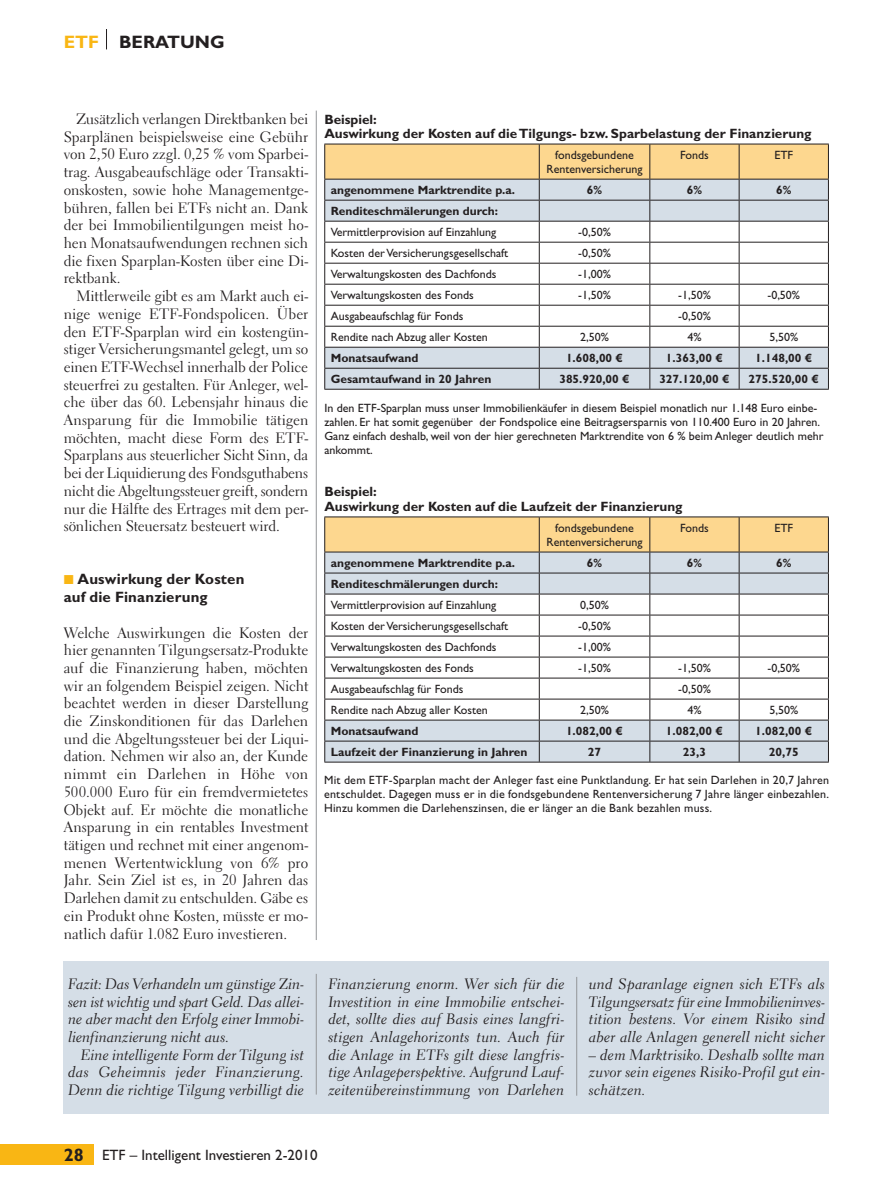
<style>
.page{position:relative;width:893px;height:1191px;background:#fff}
.page>*{position:absolute;margin:0;border:0;box-sizing:border-box;transform-origin:0 0}
.t1{font:700 18px "Gill Sans";color:#231f20}
.t2{font:15px/17.7px "Electra LT";letter-spacing:-.005em;color:#231f20;text-align:justify}
.t3{font:15px/17.7px "Electra LT Cursive";letter-spacing:.005em;color:#231f20;text-align:justify}
.t4{font:700 15px/17.7px "Gill Sans";letter-spacing:.01em;color:#231f20}
.t5{font:15px "Gill Sans";color:#231f20}
.t6{font:700 13.5px/14.1px "Gill Sans";color:#231f20}
.t7{font:12px/14.1px "Gill Sans";color:#231f20;text-align:center}
.t8{font:700 12px "Gill Sans";color:#231f20}
.s1{color:#f9b614}
.s2{font-family:"BB Sonderzeichen";font-weight:400;color:#f9b614}
.s3{font-weight:700;font-size:18px}
</style>
<div class="page">
<div style="left:64px;top:961px;width:765px;height:153px;background:#d5dee7"></div>
<hr style="left:576px;top:977px;width:1px;height:118px;background:#939598">
<hr style="left:316px;top:111px;width:1px;height:829px;background:#939598">
<hr style="left:316px;top:973px;width:1px;height:121px;background:#939598">
<svg style="left:324px;top:144px;width:505px;height:245px"></svg>
<hr style="left:324px;top:389px;width:505px;height:1px;background:#231f20">
<hr style="left:324px;top:516px;width:215px;height:1px;background:#231f20">
<hr style="left:539px;top:516px;width:111px;height:1px;background:#231f20">
<hr style="left:650px;top:516px;width:89px;height:1px;background:#231f20">
<hr style="left:739px;top:516px;width:90px;height:1px;background:#231f20">
<svg style="left:324px;top:517px;width:505px;height:244px"></svg>
<hr style="left:324px;top:761px;width:505px;height:1px;background:#231f20">
<div style="left:0;top:1144px;width:94px;height:20px;background:#f9b614"></div>
<svg style="left:106px;top:29px;width:1px;height:20px"></svg>
<p class="t1" style="left:64px;top:35px;width:162px"><span class="s1">ETF</span> BERATUNG</p>
<p class="t2" style="left:64px;top:112px;width:246px;text-indent:13px">Zusätzlich verlangen Direktbanken bei Sparplänen beispielsweise eine Gebühr von 2,50 Euro zzgl. 0,25 % vom Sparbei&shy;trag. Ausgabeaufschläge oder Transakti&shy;onskosten, sowie hohe Managementge&shy;bühren, fallen bei ETFs nicht an. Dank der bei Immobilientilgungen meist ho&shy;hen Monatsaufwendungen rechnen sich die fixen Sparplan-Kosten über eine Di&shy;rektbank.</p>
<p class="t2" style="left:64px;top:289px;width:246px;text-indent:13px">Mittlerweile gibt es am Markt auch ei&shy;nige wenige ETF-Fondspolicen. Über den ETF-Sparplan wird ein kostengün&shy;stiger Versicherungsmantel gelegt, um so einen ETF-Wechsel innerhalb der Police steuerfrei zu gestalten. Für Anleger, wel&shy;che über das 60. Lebensjahr hinaus die Ansparung für die Immobilie tätigen möchten, macht diese Form des ETF-Sparplans aus steuerlicher Sicht Sinn, da bei der Liquidierung des Fondsguthabens nicht die Abgeltungssteuer greift, sondern nur die Hälfte des Ertrages mit dem per&shy;sönlichen Steuersatz besteuert wird.</p>
<p class="t4" style="left:64px;top:572px;width:182px"><span class="s2">K</span> Auswirkung der Kosten auf die Finanzierung</p>
<p class="t2" style="left:64px;top:625px;width:246px">Welche Auswirkungen die Kosten der hier genannten Tilgungsersatz-Produkte auf die Finanzierung haben, möchten wir an folgendem Beispiel zeigen. Nicht beachtet werden in dieser Darstellung die Zinskonditionen für das Darlehen und die Abgeltungssteuer bei der Liqui&shy;dation. Nehmen wir also an, der Kunde nimmt ein Darlehen in Höhe von 500.000 Euro für ein fremdvermietetes Objekt auf. Er möchte die monatliche Ansparung in ein rentables Investment tätigen und rechnet mit einer angenom&shy;menen Wertentwicklung von 6% pro Jahr. Sein Ziel ist es, in 20 Jahren das Darlehen damit zu entschulden. Gäbe es ein Produkt ohne Kosten, müsste er mo&shy;natlich dafür 1.082 Euro investieren.</p>
<p class="t3" style="left:68px;top:976px;width:237px">Fazit: Das Verhandeln um günstige Zin&shy;sen ist wichtig und spart Geld. Das allei&shy;ne aber macht den Erfolg einer Immobi&shy;lienfinanzierung nicht aus.</p>
<p class="t3" style="left:68px;top:1047px;width:237px;text-indent:13px">Eine intelligente Form der Tilgung ist das Geheimnis jeder Finanzierung.<br>Denn die richtige Tilgung verbilligt die</p>
<p class="t6" style="left:324px;top:113px;width:489px">Beispiel:<br>Auswirkung der Kosten auf die Tilgungs- bzw. Sparbelastung der Finanzierung</p>
<p class="t7" style="left:546px;top:149px;width:98px">fondsgebundene<br>Rentenversicherung</p>
<p class="t7" style="left:680px;top:149px;width:30px">Fonds</p>
<p class="t7" style="left:774px;top:149px;width:20px">ETF</p>
<p class="t8" style="left:331px;top:186px;width:186px">angenommene Marktrendite p.a.</p>
<p class="t8" style="left:587px;top:186px;width:17px">6%</p>
<p class="t8" style="left:687px;top:186px;width:17px">6%</p>
<p class="t8" style="left:776px;top:186px;width:17px">6%</p>
<p class="t8" style="left:331px;top:207px;width:169px">Renditeschmälerungen durch:</p>
<p class="t7" style="left:331px;top:226px;width:167px">Vermittlerprovision auf Einzahlung</p>
<p class="t7" style="left:578px;top:226px;width:34px">-0,50%</p>
<p class="t7" style="left:331px;top:247px;width:179px">Kosten der Versicherungsgesellschaft</p>
<p class="t7" style="left:578px;top:247px;width:34px">-0,50%</p>
<p class="t7" style="left:331px;top:268px;width:167px">Verwaltungskosten des Dachfonds</p>
<p class="t7" style="left:578px;top:268px;width:34px">-1,00%</p>
<p class="t7" style="left:331px;top:289px;width:145px">Verwaltungskosten des Fonds</p>
<p class="t7" style="left:578px;top:289px;width:34px">-1,50%</p>
<p class="t7" style="left:678px;top:289px;width:34px">-1,50%</p>
<p class="t7" style="left:767px;top:289px;width:34px">-0,50%</p>
<p class="t7" style="left:331px;top:310px;width:134px">Ausgabeaufschlag für Fonds</p>
<p class="t7" style="left:678px;top:310px;width:34px">-0,50%</p>
<p class="t7" style="left:331px;top:331px;width:159px">Rendite nach Abzug aller Kosten</p>
<p class="t7" style="left:580px;top:331px;width:30px">2,50%</p>
<p class="t7" style="left:687px;top:331px;width:16px">4%</p>
<p class="t7" style="left:769px;top:331px;width:30px">5,50%</p>
<p class="t8" style="left:331px;top:354px;width:89px">Monatsaufwand</p>
<p class="t8" style="left:566px;top:354px;width:59px">1.608,00 €</p>
<p class="t8" style="left:666px;top:354px;width:59px">1.363,00 €</p>
<p class="t8" style="left:755px;top:354px;width:59px">1.148,00 €</p>
<p class="t8" style="left:331px;top:375px;width:162px">Gesamtaufwand in 20 Jahren</p>
<p class="t8" style="left:559px;top:375px;width:72px">385.920,00 €</p>
<p class="t8" style="left:659px;top:375px;width:72px">327.120,00 €</p>
<p class="t8" style="left:749px;top:375px;width:72px">275.520,00 €</p>
<p class="t7" style="left:324px;top:402px;width:501px;text-align:left">In den ETF-Sparplan muss unser Immobilienkäufer in diesem Beispiel monatlich nur 1.148 Euro einbe&shy;zahlen. Er hat somit gegenüber der Fondspolice eine Beitragsersparnis von 110.400 Euro in 20 Jahren.<br>Ganz einfach deshalb, weil von der hier gerechneten Marktrendite von 6 % beim Anleger deutlich mehr ankommt.</p>
<p class="t6" style="left:324px;top:486px;width:360px">Beispiel:<br>Auswirkung der Kosten auf die Laufzeit der Finanzierung</p>
<p class="t7" style="left:546px;top:522px;width:98px">fondsgebundene<br>Rentenversicherung</p>
<p class="t7" style="left:680px;top:522px;width:30px">Fonds</p>
<p class="t7" style="left:774px;top:522px;width:20px">ETF</p>
<p class="t8" style="left:331px;top:559px;width:186px">angenommene Marktrendite p.a.</p>
<p class="t8" style="left:587px;top:559px;width:17px">6%</p>
<p class="t8" style="left:687px;top:559px;width:17px">6%</p>
<p class="t8" style="left:776px;top:559px;width:17px">6%</p>
<p class="t8" style="left:331px;top:580px;width:169px">Renditeschmälerungen durch:</p>
<p class="t7" style="left:331px;top:599px;width:167px">Vermittlerprovision auf Einzahlung</p>
<p class="t7" style="left:580px;top:599px;width:30px">0,50%</p>
<p class="t7" style="left:331px;top:620px;width:179px">Kosten der Versicherungsgesellschaft</p>
<p class="t7" style="left:578px;top:620px;width:34px">-0,50%</p>
<p class="t7" style="left:331px;top:641px;width:167px">Verwaltungskosten des Dachfonds</p>
<p class="t7" style="left:578px;top:641px;width:34px">-1,00%</p>
<p class="t7" style="left:331px;top:662px;width:145px">Verwaltungskosten des Fonds</p>
<p class="t7" style="left:578px;top:662px;width:34px">-1,50%</p>
<p class="t7" style="left:678px;top:662px;width:34px">-1,50%</p>
<p class="t7" style="left:767px;top:662px;width:34px">-0,50%</p>
<p class="t7" style="left:331px;top:683px;width:134px">Ausgabeaufschlag für Fonds</p>
<p class="t7" style="left:678px;top:683px;width:34px">-0,50%</p>
<p class="t7" style="left:331px;top:704px;width:159px">Rendite nach Abzug aller Kosten</p>
<p class="t7" style="left:580px;top:704px;width:30px">2,50%</p>
<p class="t7" style="left:687px;top:704px;width:16px">4%</p>
<p class="t7" style="left:769px;top:704px;width:30px">5,50%</p>
<p class="t8" style="left:331px;top:727px;width:89px">Monatsaufwand</p>
<p class="t8" style="left:566px;top:727px;width:59px">1.082,00 €</p>
<p class="t8" style="left:666px;top:727px;width:59px">1.082,00 €</p>
<p class="t8" style="left:755px;top:727px;width:59px">1.082,00 €</p>
<p class="t8" style="left:331px;top:748px;width:198px">Laufzeit der Finanzierung in Jahren</p>
<p class="t8" style="left:588px;top:748px;width:15px">27</p>
<p class="t8" style="left:683px;top:748px;width:25px">23,3</p>
<p class="t8" style="left:769px;top:748px;width:31px">20,75</p>
<p class="t7" style="left:324px;top:774px;width:507px;text-align:justify">Mit dem ETF-Sparplan macht der Anleger fast eine Punktlandung. Er hat sein Darlehen in 20,7 Jahren entschuldet. Dagegen muss er in die fondsgebundene Rentenversicherung 7 Jahre länger einbezahlen.<br>Hinzu kommen die Darlehenszinsen, die er länger an die Bank bezahlen muss.</p>
<p class="t3" style="left:328px;top:976px;width:238px">Finanzierung enorm. Wer sich für die Investition in eine Immobilie entschei&shy;det, sollte dies auf Basis eines langfri&shy;stigen Anlagehorizonts tun. Auch für die Anlage in ETFs gilt diese langfris&shy;tige Anlageperspektive. Aufgrund Lauf&shy;zeitenübereinstimmung von Darlehen</p>
<p class="t3" style="left:589px;top:976px;width:237px">und Sparanlage eignen sich ETFs als Tilgungsersatz für eine Immobilieninves&shy;tition bestens. Vor einem Risiko sind aber alle Anlagen generell nicht sicher</p>
<p class="t3" style="left:589px;top:1047px;width:237px">– dem Marktrisiko. Deshalb sollte man zuvor sein eigenes Risiko-Profil gut ein&shy;schätzen.</p>
<p class="t5" style="left:64px;top:1149px;width:255px"><span class="s3">28</span> ETF – Intelligent Investieren 2-2010</p>
</div>
